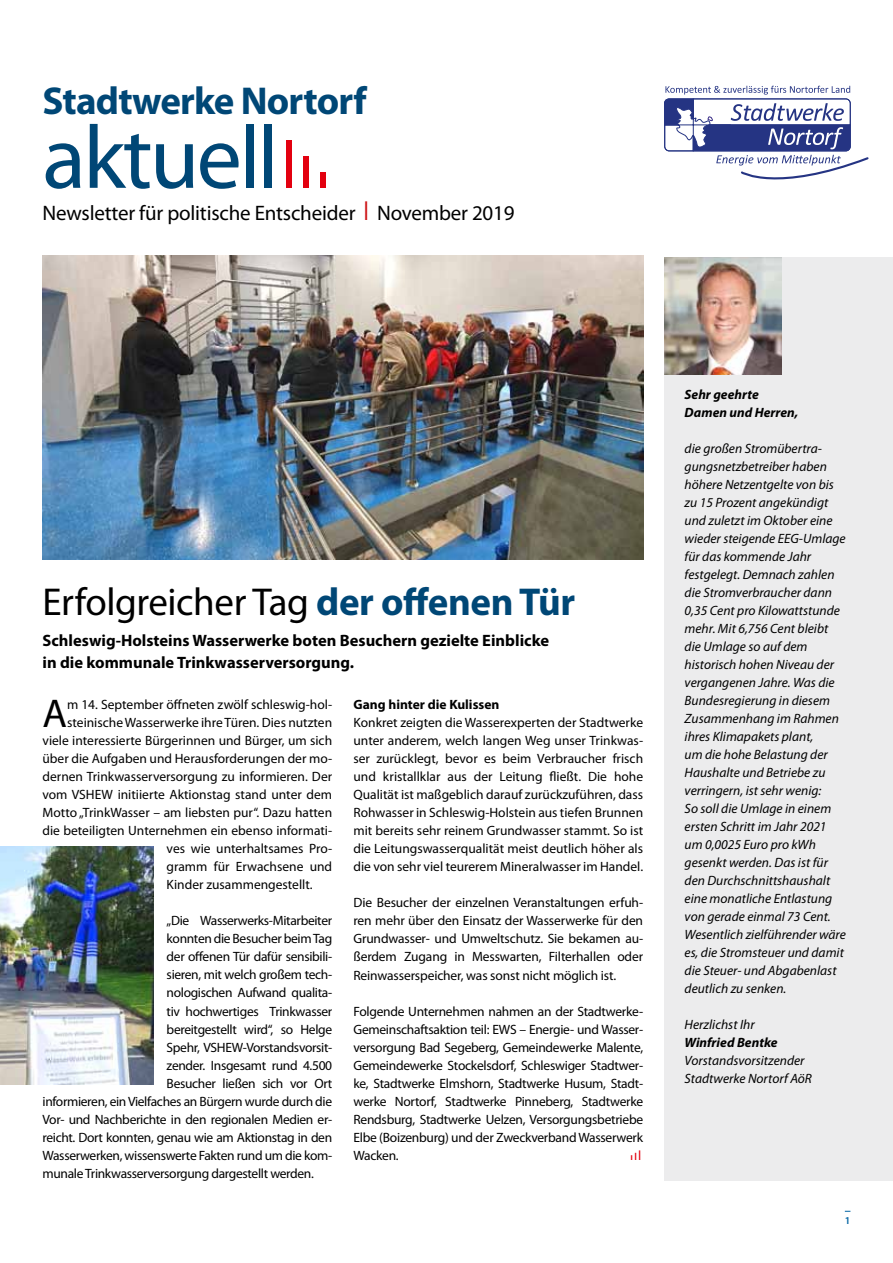
<style>
.page{position:relative;width:893px;height:1263px;background:#fff}
.page>*{position:absolute;margin:0;border:0;box-sizing:border-box;transform-origin:0 0}
.t1{font:90px "Myriad Pro";letter-spacing:-.03em;color:#004776}
.t2{font:40.2px "Myriad Pro";color:#000}
.t3{font:39px "Myriad Pro";letter-spacing:-.01em;color:#000}
.t4{font:700 39px "Myriad Pro";letter-spacing:-.02em;color:#004776}
.t5{font:21px "Myriad Pro";letter-spacing:-.01em;color:#000}
.t6{font:700 16.5px/22.5px "Myriad Pro";color:#000}
.t7{font:13.5px/18px "Myriad Pro";letter-spacing:-.015em;color:#000;text-align:justify}
.t8{font:italic 13.5px/18px "Myriad Pro";color:#000}
.t9{font:italic 700 13.5px/18px "Myriad Pro";color:#000}
.t10{font:700 13.5px "Myriad Pro";color:#000}
.t11{font:600 10.5px "Myriad Pro";color:#0063a3}
.t12{font:6.75px "Myriad Pro";color:#e3000f;scale:2 1}
.s1{font-size:67.5px;color:#e3000f}
.s2{font-size:45px;color:#e3000f}
.s3{font-size:22.5px;color:#e3000f}
.s4{font-size:26.25px;color:#cd1316}
.s5{font-weight:700;color:#004776}
.s6{font-size:10.2px}
.s7{font-size:13.5px}
</style>
<div class="page">
<div style="left:664px;top:257px;width:229px;height:923px;background:#ececed"></div>
<img style="left:664px;top:257px;width:117px;height:117px">
<svg style="left:664px;top:86px;width:205px;height:93px"></svg>
<img style="left:43px;top:255px;width:600px;height:304px">
<img style="left:0;top:846px;width:154px;height:238px">
<h3 class="t4" style="left:43px;top:76px;width:326px">Stadtwerke Nortorf</h3>
<h1 class="t1" style="left:43px;top:102px;width:290px">aktuell<span class="s1">l</span><span class="s2">l</span><span class="s3">l</span></h1>
<h3 class="t5" style="left:43px;top:200px;width:473px">Newsletter für politische Entscheider <span class="s4">l</span> November 2019</h3>
<h3 class="t3" style="left:43px;top:578px;width:534px">Erfolgreicher Tag <span class="s5">der offenen Tür</span></h3>
<p class="t6" style="left:43px;top:628px;width:508px">Schleswig-Holsteins Wasserwerke boten Besuchern gezielte Einblicke in die kommunale Trinkwasserversorgung.</p>
<h2 class="t2" style="left:43px;top:688px;width:26px">A</h2>
<p class="t7" style="left:67px;top:695px;width:267px">m 14. September öffneten zwölf schleswig-hol-</p>
<p class="t10" style="left:353px;top:695px;width:147px">Gang hinter die Kulissen</p>
<p class="t7" style="left:353px;top:713px;width:291px">Konkret zeigten die Wasserexperten der Stadtwerke unter anderem, welch langen Weg unser Trinkwas&shy;ser zurücklegt, bevor es beim Verbraucher frisch und kristallklar aus der Leitung fließt. Die hohe Qualität ist maßgeblich darauf zurückzuführen, dass Rohwasser in Schleswig-Holstein aus tiefen Brunnen mit bereits sehr reinem Grundwasser stammt. So ist die Leitungswasserqualität meist deutlich höher als die von sehr viel teurerem Mineralwasser im Handel.</p>
<p class="t7" style="left:353px;top:893px;width:291px">Die Besucher der einzelnen Veranstaltungen erfuh&shy;ren mehr über den Einsatz der Wasserwerke für den Grundwasser- und Umweltschutz. Sie bekamen au&shy;ßerdem Zugang in Messwarten, Filterhallen oder Reinwasserspeicher, was sonst nicht möglich ist.</p>
<p class="t7" style="left:353px;top:1002px;width:291px">Folgende Unternehmen nahmen an der Stadtwerke-Gemeinschaftsaktion teil: EWS – Energie- und Wasser&shy;versorgung Bad Segeberg, Gemeindewerke Malente, Gemeindewerke Stockelsdorf, Schleswiger Stadtwer&shy;ke, Stadtwerke Elmshorn, Stadtwerke Husum, Stadt&shy;werke Nortorf, Stadtwerke Pinneberg, Stadtwerke Rendsburg, Stadtwerke Uelzen, Versorgungsbetriebe Elbe (Boizenburg) und der Zweckverband Wasserwerk Wacken.</p>
<p class="t7" style="left:67px;top:713px;width:266px">steinische Wasserwerke ihre Türen. Dies nutzten</p>
<p class="t7" style="left:43px;top:731px;width:291px">viele interessierte Bürgerinnen und Bürger, um sich</p>
<p class="t7" style="left:43px;top:749px;width:291px">über die Aufgaben und Herausforderungen der mo-</p>
<p class="t7" style="left:43px;top:767px;width:291px">dernen Trinkwasserversorgung zu informieren. Der</p>
<p class="t7" style="left:43px;top:785px;width:291px">vom VSHEW initiierte Aktionstag stand unter dem</p>
<p class="t7" style="left:43px;top:803px;width:291px">Motto „TrinkWasser – am liebsten pur“. Dazu hatten</p>
<p class="t7" style="left:43px;top:821px;width:291px">die beteiligten Unternehmen ein ebenso informati-</p>
<p class="t7" style="left:167px;top:839px;width:167px">ves wie unterhaltsames Pro-</p>
<p class="t7" style="left:167px;top:857px;width:167px">gramm für Erwachsene und</p>
<p class="t7" style="left:167px;top:875px;width:148px">Kinder zusammengestellt.</p>
<p class="t7" style="left:167px;top:911px;width:167px">„Die Wasserwerks-Mitarbeiter</p>
<p class="t7" style="left:167px;top:929px;width:167px">konnten die Besucher beim Tag</p>
<p class="t7" style="left:167px;top:948px;width:167px">der offenen Tür dafür sensibili-</p>
<p class="t7" style="left:167px;top:966px;width:167px">sieren, mit welch großem tech-</p>
<p class="t7" style="left:167px;top:984px;width:167px">nologischen Aufwand qualita-</p>
<p class="t7" style="left:167px;top:1002px;width:167px">tiv hochwertiges Trinkwasser</p>
<p class="t7" style="left:167px;top:1020px;width:167px">bereitgestellt wird“, so Helge</p>
<p class="t7" style="left:167px;top:1038px;width:167px">Spehr, VSHEW-Vorstandsvorsit-</p>
<p class="t7" style="left:167px;top:1056px;width:167px">zender. Insgesamt rund 4.500</p>
<p class="t7" style="left:167px;top:1074px;width:167px">Besucher ließen sich vor Ort</p>
<p class="t7" style="left:43px;top:1092px;width:291px">informieren, ein Vielfaches an Bürgern wurde durch die</p>
<p class="t7" style="left:43px;top:1110px;width:291px">Vor- und Nachberichte in den regionalen Medien er-</p>
<p class="t7" style="left:43px;top:1128px;width:291px">reicht. Dort konnten, genau wie am Aktionstag in den</p>
<p class="t7" style="left:43px;top:1146px;width:291px">Wasserwerken, wissenswerte Fakten rund um die kom-</p>
<p class="t7" style="left:43px;top:1164px;width:273px">munale Trinkwasserversorgung dargestellt werden.</p>
<p class="t12" style="left:630px;top:1153px;width:7px">l<span class="s6">l</span> <span class="s7">l</span></p>
<p class="t9" style="left:685px;top:385px;width:115px">Sehr geehrte<br>Damen und Herren,</p>
<p class="t8" style="left:685px;top:439px;width:163px">die großen Stromübertra&shy;gungsnetzbetreiber haben höhere Netzentgelte von bis zu 15 Prozent angekündigt und zuletzt im Oktober eine wieder steigende EEG-Umlage für das kommende Jahr festgelegt. Demnach zahlen die Stromverbraucher dann<br>0,35 Cent pro Kilowattstunde mehr. Mit 6,756 Cent bleibt die Umlage so auf dem historisch hohen Niveau der vergangenen Jahre. Was die<br>Bundesregierung in diesem<br>Zusammenhang im Rahmen ihres Klimapakets plant,<br>um die hohe Belastung der<br>Haushalte und Betriebe zu verringern, ist sehr wenig:<br>So soll die Umlage in einem ersten Schritt im Jahr 2021 um 0,0025 Euro pro kWh gesenkt werden. Das ist für den Durchschnittshaushalt eine monatliche Entlastung von gerade einmal 73 Cent.<br>Wesentlich zielführender wäre es, die Stromsteuer und damit die Steuer- und Abgabenlast deutlich zu senken.</p>
<p class="t8" style="left:685px;top:1015px;width:72px">Herzlichst Ihr</p>
<p class="t9" style="left:685px;top:1033px;width:94px">Winfried Bentke</p>
<p class="t8" style="left:685px;top:1051px;width:129px">Vorstandsvorsitzender<br>Stadtwerke Nortorf AöR</p>
<p class="t11" style="left:845px;top:1213px;width:7px">1</p>
</div>
